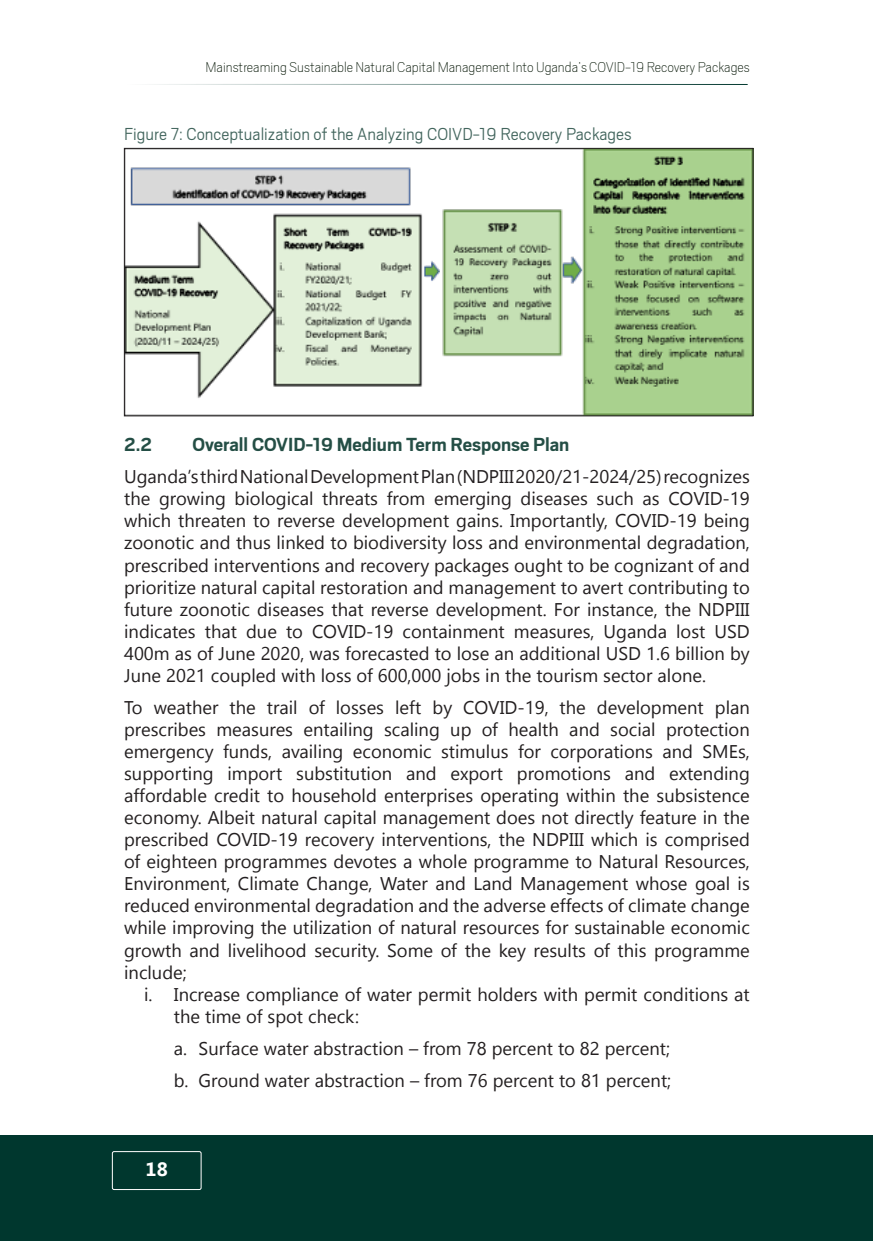
<style>
.page{position:relative;width:874px;height:1241px;background:#fff}
.page>*{position:absolute;margin:0;border:0;box-sizing:border-box;transform-origin:0 0}
.subhead{font:700 21px "Scout";color:#244e45}
.t1{font:300 19.25px "Scout";color:#42655d}
.t2{font:700 19.25px "Segoe UI";color:#fff}
.body{font:18.38px "Segoe UI Symbol";color:#231f20}
.t3{font:100 15.75px "Scout";color:#001200}
</style>
<div class="page">
<div style="left:0;top:1134px;width:872px;height:106px;background:#00372e"></div>
<div style="left:112px;top:1151px;width:89px;height:38px;border:1px solid #fff;border-radius:2px"></div>
<hr style="left:122px;top:84px;width:625px;height:1px;background:#00372e">
<img style="left:126px;top:150px;width:624px;height:264px">
<div style="left:124px;top:148px;width:628px;height:268px;border:1px solid #231f20"></div>
<p class="t3" style="left:205px;top:57px;width:545px">Mainstreaming Sustainable Natural Capital Management Into Uganda’s COVID-19 Recovery Packages</p>
<p class="t1" style="left:124px;top:121px;width:509px">Figure 7: Conceptualization of the Analyzing COIVD-19 Recovery Packages</p>
<p class="subhead" style="left:124px;top:431px;width:30px">2.2</p>
<p class="subhead" style="left:192px;top:431px;width:378px">Overall COVID-19 Medium Term Response Plan</p>
<p class="body" style="left:157px;top:466px;width:51px">■ ▲ ▼</p>
<p class="body" style="left:263px;top:466px;width:47px">▼□■ ●</p>
<p class="body" style="left:332px;top:466px;width:35px">❖ ●□</p>
<p class="body" style="left:402px;top:466px;width:54px">■▼ ● ■</p>
<p class="body" style="left:687px;top:466px;width:64px">□■ ▲</p>
<p class="body" style="left:250px;top:488px;width:27px">□●□</p>
<p class="body" style="left:364px;top:488px;width:47px">▼▲ □</p>
<p class="body" style="left:490px;top:488px;width:126px">■ ▲ ▲▲ ▲◆</p>
<p class="body" style="left:178px;top:510px;width:149px">▼ ▼■ ▼□ ❖ ▲</p>
<p class="body" style="left:362px;top:510px;width:35px">❖ ●□</p>
<p class="body" style="left:541px;top:510px;width:56px">□ ▼ ■▼●</p>
<p class="body" style="left:728px;top:510px;width:12px">■</p>
<p class="body" style="left:132px;top:532px;width:50px">□□■□▼</p>
<p class="body" style="left:209px;top:532px;width:88px">■ ▼ ◆▲ ●■</p>
<p class="body" style="left:330px;top:532px;width:179px">▼□ □ ❖ ▲ ▼ ●□▲▲ ■</p>
<p class="body" style="left:534px;top:532px;width:52px">■❖ □■</p>
<p class="body" style="left:610px;top:532px;width:32px">■▼ ●</p>
<p class="body" style="left:713px;top:532px;width:33px">▼□■</p>
<p class="body" style="left:218px;top:554px;width:128px">■▼ ❖ ■▼ □■▲ ■</p>
<p class="body" style="left:501px;top:554px;width:84px">▲ □◆ ▼ ▼□</p>
<p class="body" style="left:622px;top:554px;width:118px">□■ ■▼ □ ■</p>
<p class="body" style="left:201px;top:576px;width:58px">■▼◆ ●</p>
<p class="body" style="left:295px;top:576px;width:139px">▼ ● ▲▼□ ▼□■ ■</p>
<p class="body" style="left:473px;top:576px;width:12px">■</p>
<p class="body" style="left:539px;top:576px;width:212px">■▼ ▼□ ❖ ▼ □■▼ ◆▼ ■ ▼□</p>
<p class="body" style="left:130px;top:598px;width:29px">◆▼◆</p>
<p class="body" style="left:188px;top:598px;width:50px">□□■□▼</p>
<p class="body" style="left:272px;top:598px;width:148px">▲▲▲ ▼▼ ❖▲</p>
<p class="body" style="left:456px;top:598px;width:35px">❖ ●□</p>
<p class="body" style="left:526px;top:598px;width:111px">■▼ □ ■▲▼ ■</p>
<p class="body" style="left:128px;top:620px;width:176px">■ ▼▲ ▼ ▼ ◆ ▼□</p>
<p class="body" style="left:411px;top:620px;width:53px">□■▼ ■</p>
<p class="body" style="left:548px;top:620px;width:43px">▲◆ ▲</p>
<p class="body" style="left:636px;top:620px;width:70px">■ ●□▲▼</p>
<p class="body" style="left:184px;top:642px;width:63px">▲ □ ◆■</p>
<p class="body" style="left:434px;top:642px;width:46px">▼□ ●□▲</p>
<p class="body" style="left:503px;top:642px;width:98px">■ ▼□■ ●</p>
<p class="body" style="left:690px;top:642px;width:36px">●● □■</p>
<p class="body" style="left:219px;top:664px;width:38px">□◆ ●</p>
<p class="body" style="left:299px;top:664px;width:70px">▼ ●□▲▲ □</p>
<p class="body" style="left:450px;top:664px;width:62px">□ ▲ ■ ▼</p>
<p class="body" style="left:536px;top:664px;width:157px">▼□◆ ▲ ▲ ▼□ ●□■</p>
<p class="body" style="left:229px;top:696px;width:193px">▼ ▼ ● □ ●□▲▲ ▲ ● ▼</p>
<p class="body" style="left:617px;top:696px;width:35px">❖ ●□</p>
<p class="body" style="left:686px;top:696px;width:64px">■▼ ● ■</p>
<p class="body" style="left:251px;top:718px;width:243px">▲◆ ▲ ■▼ ●■ ▲ ●■ ◆ □</p>
<p class="body" style="left:578px;top:718px;width:78px">■ ▲□ ●</p>
<p class="body" style="left:682px;top:718px;width:68px">□▼ ▼□■</p>
<p class="body" style="left:186px;top:740px;width:148px">■ ◆■ ▲ ❖ ●■</p>
<p class="body" style="left:371px;top:740px;width:33px">□■□</p>
<p class="body" style="left:441px;top:740px;width:95px">▲▼ ◆●◆▲ □</p>
<p class="body" style="left:558px;top:740px;width:125px">□ □ ▼□■▲ ■</p>
<p class="body" style="left:124px;top:762px;width:80px">▲◆ □▼■</p>
<p class="body" style="left:258px;top:762px;width:135px">□ ▼ ▲◆ ▲▼ ▼◆▼ □■</p>
<p class="body" style="left:415px;top:762px;width:12px">■</p>
<p class="body" style="left:533px;top:762px;width:78px">□ □▼ □■▲</p>
<p class="body" style="left:633px;top:762px;width:106px">■ ▼■ ■</p>
<p class="body" style="left:254px;top:784px;width:114px">▼ ▼□ □◆▲ □●</p>
<p class="body" style="left:447px;top:784px;width:45px">▲ ▲ □</p>
<p class="body" style="left:584px;top:784px;width:46px">▼ ■ ▼</p>
<p class="body" style="left:656px;top:784px;width:77px">▲◆ ▲▲▼ ■</p>
<p class="body" style="left:142px;top:807px;width:33px">□■□</p>
<p class="body" style="left:219px;top:807px;width:100px">● ▼ ■▼◆ ●</p>
<p class="body" style="left:408px;top:807px;width:12px">■</p>
<p class="body" style="left:473px;top:807px;width:96px">■▼ □ ▲ ■□▼</p>
<p class="body" style="left:386px;top:829px;width:120px">■▼ ❖ ■▼ □■▲ ▼</p>
<p class="body" style="left:319px;top:851px;width:79px">▲ ❖□▼ ▲</p>
<p class="body" style="left:621px;top:851px;width:38px">▼◆ ●</p>
<p class="body" style="left:684px;top:851px;width:30px">▲□◆</p>
<p class="body" style="left:133px;top:873px;width:52px">■❖ □■</p>
<p class="body" style="left:210px;top:873px;width:45px">■▼ ●</p>
<p class="body" style="left:337px;top:873px;width:12px">■</p>
<p class="body" style="left:705px;top:873px;width:45px">□ ● ▲</p>
<p class="body" style="left:151px;top:895px;width:106px">◆ ■❖ □■</p>
<p class="body" style="left:280px;top:895px;width:32px">■▼ ●</p>
<p class="body" style="left:382px;top:895px;width:79px">▼□■ ■ ▼</p>
<p class="body" style="left:589px;top:895px;width:53px">▼▲ □ ●</p>
<p class="body" style="left:152px;top:917px;width:6px">●</p>
<p class="body" style="left:209px;top:917px;width:59px">□❖■ ▼</p>
<p class="body" style="left:293px;top:917px;width:216px">◆▼● ▼□■ □ ■ ▼◆ ● ▲□◆</p>
<p class="body" style="left:531px;top:917px;width:125px">▲ □ ▲◆▲▼ ■ ●</p>
<p class="body" style="left:688px;top:917px;width:33px">□■□</p>
<p class="body" style="left:199px;top:939px;width:170px">■ ●❖● □□ ▲ ◆▼</p>
<p class="body" style="left:397px;top:939px;width:75px">□ □ ▼</p>
<p class="body" style="left:549px;top:939px;width:99px">▲◆●▼▲ □ ▼ ▲</p>
<p class="body" style="left:128px;top:961px;width:35px">■ ●◆</p>
<p class="body" style="left:254px;top:983px;width:68px">□ ●■</p>
<p class="body" style="left:465px;top:983px;width:39px">▼ □●</p>
<p class="body" style="left:631px;top:983px;width:120px">▼ □■ ▼ □■▲ ▼</p>
<p class="body" style="left:246px;top:1005px;width:58px">□ ▲ □▼</p>
<p class="body" style="left:286px;top:1037px;width:63px">▼ ▲▼</p>
<p class="body" style="left:372px;top:1037px;width:33px">▼□■</p>
<p class="body" style="left:536px;top:1037px;width:40px">■▼ ▼□</p>
<p class="body" style="left:217px;top:1069px;width:33px">□◆■</p>
<p class="body" style="left:287px;top:1069px;width:63px">▼ ▲▼</p>
<p class="body" style="left:373px;top:1069px;width:33px">▼□■</p>
<p class="body" style="left:537px;top:1069px;width:40px">■▼ ▼□</p>
<p class="t2" style="left:146px;top:1157px;width:24px">18</p>
</div>
